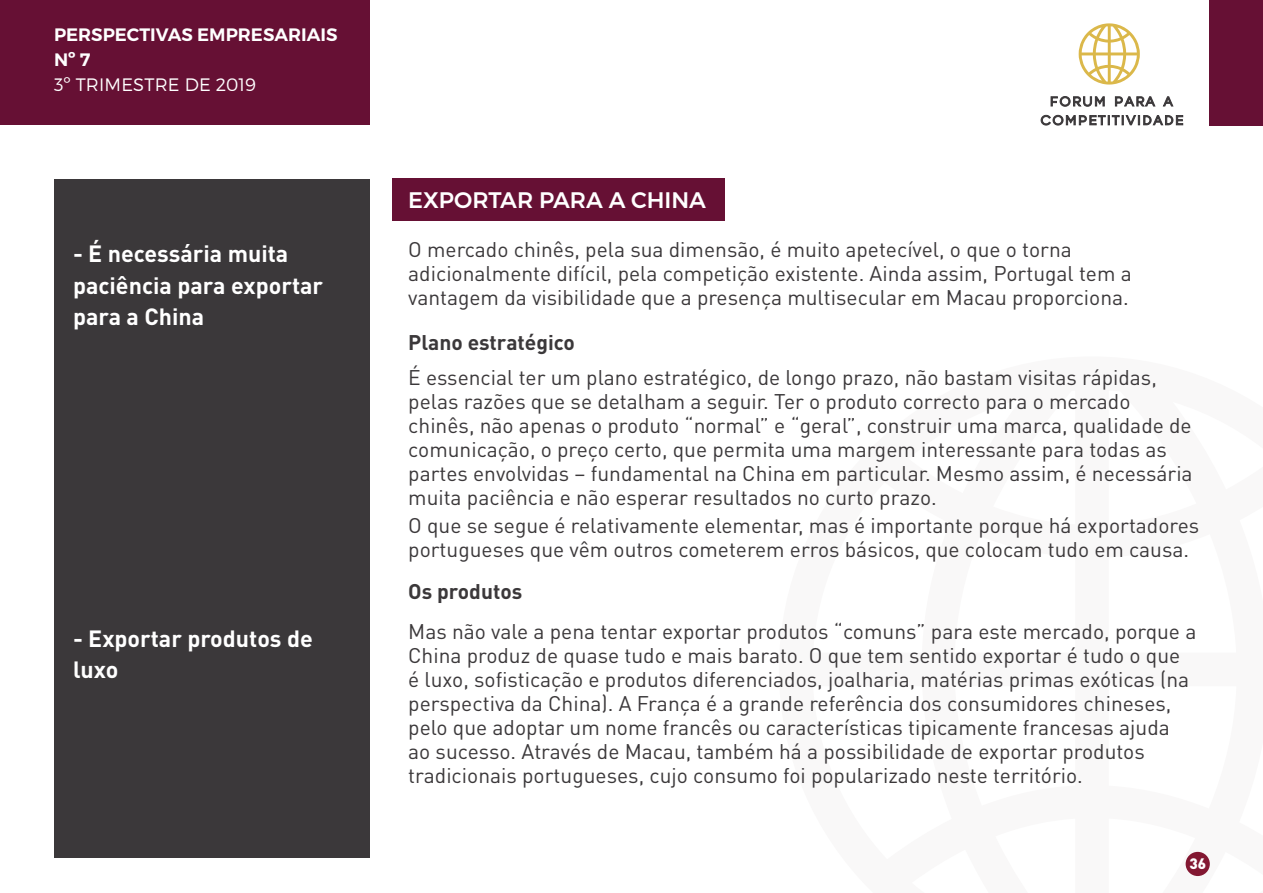
<style>
.page{position:relative;width:1263px;height:893px;background:#fff}
.page>*{position:absolute;margin:0;border:0;box-sizing:border-box;transform-origin:0 0}
.t1{font:700 23.25px/31.5px "DIN Pro";color:#fff}
.t2{font:500 22.5px "Montserrat";color:#fff}
.t3{font:21px/24px "DIN Pro";color:#3b383a}
.t4{font:700 21px "DIN Pro";color:#3b383a}
.t5{font:600 18px/25.2px "Montserrat";color:#fff}
.t6{font:300 18px "Montserrat";letter-spacing:.01em;color:#fff}
.t7{font:900 15px "DIN Pro";color:#fff}
</style>
<div class="page">
<div style="left:54px;top:179px;width:316px;height:678px;background:#3b383a"></div>
<div style="left:0;top:0;width:370px;height:125px;background:#661034"></div>
<div style="left:1210px;top:0;width:53px;height:125px;background:#661034"></div>
<svg style="left:1079px;top:23px;width:61px;height:62px"></svg>
<svg style="left:1050px;top:96px;width:55px;height:11px"></svg>
<svg style="left:1115px;top:96px;width:41px;height:11px"></svg>
<svg style="left:1162px;top:96px;width:12px;height:11px"></svg>
<svg style="left:1040px;top:114px;width:143px;height:12px"></svg>
<div style="left:1185px;top:852px;width:25px;height:24px;background:#831832;border-radius:50%"></div>
<div style="left:392px;top:179px;width:333px;height:42px;background:#661034"></div>
<p class="t5" style="left:54px;top:22px;width:285px">PERSPECTIVAS EMPRESARIAIS<br>Nº 7</p>
<p class="t6" style="left:54px;top:74px;width:204px">3º TRIMESTRE DE 2019</p>
<p class="t1" style="left:73px;top:237px;width:252px">- É necessária muita paciência para exportar para a China</p>
<p class="t1" style="left:73px;top:622px;width:241px">- Exportar produtos de luxo</p>
<p class="t2" style="left:408px;top:186px;width:299px">EXPORTAR PARA A CHINA</p>
<p class="t3" style="left:408px;top:237px;width:725px">O mercado chinês, pela sua dimensão, é muito apetecível, o que o torna adicionalmente difícil, pela competição existente. Ainda assim, Portugal tem a vantagem da visibilidade que a presença multisecular em Macau proporciona.</p>
<p class="t4" style="left:408px;top:328px;width:168px">Plano estratégico</p>
<p class="t3" style="left:408px;top:365px;width:786px">É essencial ter um plano estratégico, de longo prazo, não bastam visitas rápidas, pelas razões que se detalham a seguir. Ter o produto correcto para o mercado chinês, não apenas o produto “normal” e “geral”, construir uma marca, qualidade de comunicação, o preço certo, que permita uma margem interessante para todas as partes envolvidas – fundamental na China em particular. Mesmo assim, é necessária muita paciência e não esperar resultados no curto prazo.</p>
<p class="t3" style="left:408px;top:513px;width:792px">O que se segue é relativamente elementar, mas é importante porque há exportadores portugueses que vêm outros cometerem erros básicos, que colocam tudo em causa.</p>
<p class="t4" style="left:408px;top:577px;width:116px">Os produtos</p>
<p class="t3" style="left:408px;top:618px;width:790px">Mas não vale a pena tentar exportar produtos “comuns” para este mercado, porque a China produz de quase tudo e mais barato. O que tem sentido exportar é tudo o que é luxo, sofisticação e produtos diferenciados, joalharia, matérias primas exóticas (na perspectiva da China). A França é a grande referência dos consumidores chineses, pelo que adoptar um nome francês ou características tipicamente francesas ajuda ao sucesso. Através de Macau, também há a possibilidade de exportar produtos tradicionais portugueses, cujo consumo foi popularizado neste território.</p>
<p class="t7" style="left:1189px;top:853px;width:18px">36</p>
</div>
